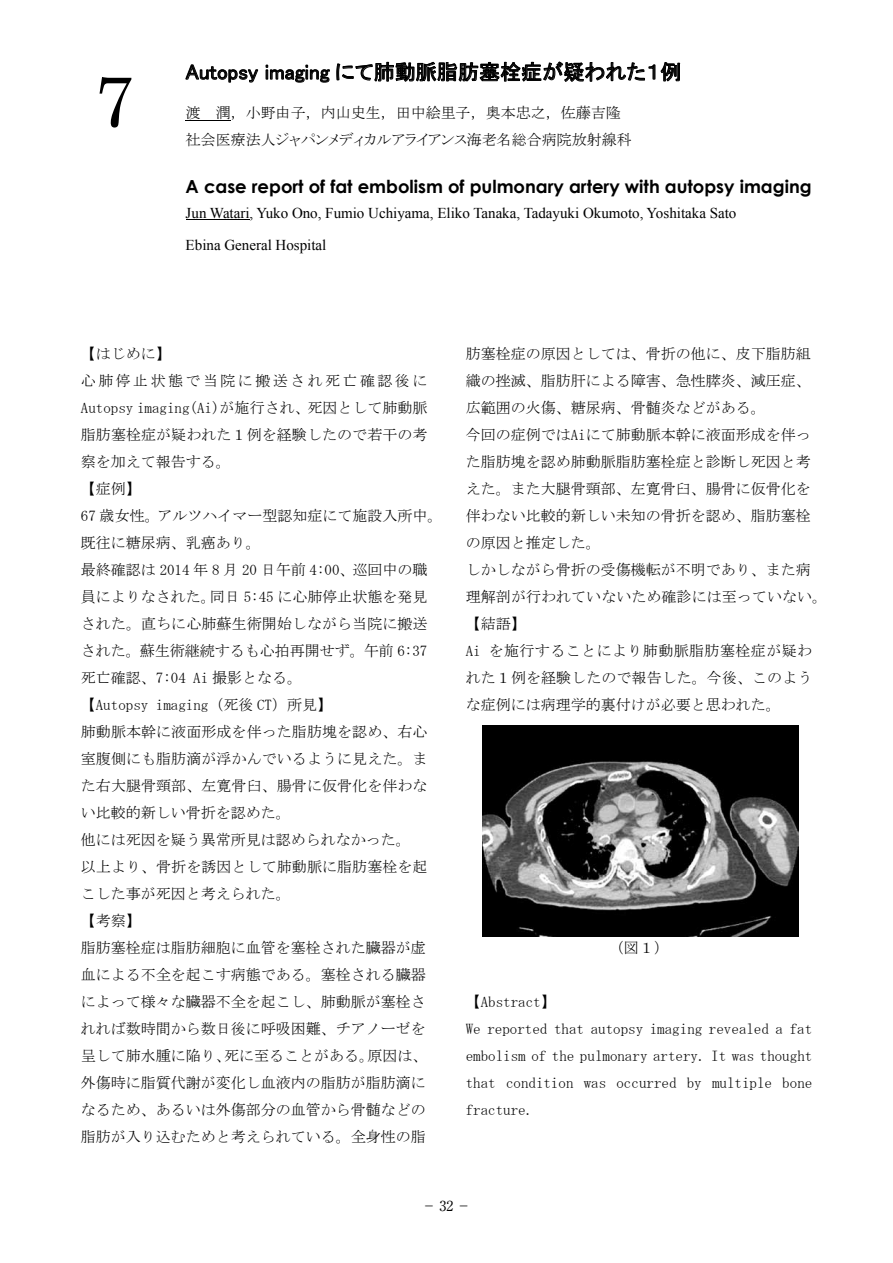
<style>
.page{position:relative;width:893px;height:1263px;background:#fff}
.page>*{position:absolute;margin:0;border:0;box-sizing:border-box;transform-origin:0 0}
.t1{font:72px "Century";color:#000}
.t2{font:21px "MS P Gothic";letter-spacing:.005em;color:#000}
.t3{font:700 18px "Century Gothic";color:#000}
.t4{font:15px/27px "MS Mincho";color:#000}
.t5{font:15px/32.4px "Times New Roman";color:#000}
.t6{font:15px "MS P Mincho";color:#000}
.t7{font:13.8px "Ryumin Pr 6";color:#000}
</style>
<div class="page">
<svg style="left:185px;top:65px;width:73px;height:18px"></svg>
<svg style="left:266px;top:65px;width:64px;height:18px"></svg>
<svg style="left:336px;top:61px;width:344px;height:21px"></svg>
<hr style="left:186px;top:120px;width:45px;height:1px;background:#000">
<hr style="left:186px;top:220px;width:64px;height:1px;background:#000">
<img style="left:482px;top:725px;width:317px;height:211px">
<h1 class="t1" style="left:94px;top:40px;width:42px">7</h1>
<h2 class="t2" style="left:186px;top:61px;width:497px">Autopsy imaging にて肺動脈脂肪塞栓症が疑われた１例</h2>
<p class="t4" style="left:186px;top:99px;width:437px">渡 潤，小野由子，内山史生，田中絵里子，奥本忠之，佐藤吉隆</p>
<p class="t6" style="left:186px;top:132px;width:448px">社会医療法人ジャパンメディカルアライアンス海老名総合病院放射線科</p>
<p class="t3" style="left:186px;top:173px;width:628px">A case report of fat embolism of pulmonary artery with autopsy imaging</p>
<p class="t5" style="left:186px;top:197px;width:552px">Jun Watari, Yuko Ono, Fumio Uchiyama, Eliko Tanaka, Tadayuki Okumoto, Yoshitaka Sato<br>Ebina General Hospital</p>
<p class="t4" style="left:81px;top:340px;width:363px">【はじめに】<br>心肺停止状態で当院に搬送され死亡確認後に<br>Autopsy imaging(Ai)が施行され、死因として肺動脈脂肪塞栓症が疑われた１例を経験したので若干の考察を加えて報告する。<br>【症例】<br>67 歳女性。アルツハイマー型認知症にて施設入所中。既往に糖尿病、乳癌あり。<br>最終確認は 2014 年 8 月 20 日午前 4:00、巡回中の職員によりなされた。同日 5:45 に心肺停止状態を発見された。直ちに心肺蘇生術開始しながら当院に搬送された。蘇生術継続するも心拍再開せず。午前 6:37死亡確認、7:04 Ai 撮影となる。<br>【Autopsy imaging（死後 CT）所見】<br>肺動脈本幹に液面形成を伴った脂肪塊を認め、右心室腹側にも脂肪滴が浮かんでいるように見えた。また右大腿骨頸部、左寛骨臼、腸骨に仮骨化を伴わない比較的新しい骨折を認めた。<br>他には死因を疑う異常所見は認められなかった。<br>以上より、骨折を誘因として肺動脈に脂肪塞栓を起こした事が死因と考えられた。<br>【考察】<br>脂肪塞栓症は脂肪細胞に血管を塞栓された臓器が虚血による不全を起こす病態である。塞栓される臓器によって様々な臓器不全を起こし、肺動脈が塞栓されれば数時間から数日後に呼吸困難、チアノーゼを呈して肺水腫に陥り、死に至ることがある。原因は、外傷時に脂質代謝が変化し血液内の脂肪が脂肪滴になるため、あるいは外傷部分の血管から骨髄などの脂肪が入り込むためと考えられている。全身性の脂</p>
<p class="t4" style="left:466px;top:340px;width:363px">肪塞栓症の原因としては、骨折の他に、皮下脂肪組織の挫滅、脂肪肝による障害、急性膵炎、減圧症、広範囲の火傷、糖尿病、骨髄炎などがある。<br>今回の症例ではAiにて肺動脈本幹に液面形成を伴った脂肪塊を認め肺動脈脂肪塞栓症と診断し死因と考えた。また大腿骨頸部、左寛骨臼、腸骨に仮骨化を伴わない比較的新しい未知の骨折を認め、脂肪塞栓の原因と推定した。<br>しかしながら骨折の受傷機転が不明であり、また病理解剖が行われていないため確診には至っていない。【結語】<br>Ai を施行することにより肺動脈脂肪塞栓症が疑われた１例を経験したので報告した。今後、このような症例には病理学的裏付けが必要と思われた。</p>
<p class="t4" style="left:609px;top:934px;width:62px">（図１）</p>
<p class="t4" style="left:466px;top:988px;width:348px">【Abstract】<br>We reported that autopsy imaging revealed a fat embolism of the pulmonary artery. It was thought that condition was occurred by multiple bone fracture.</p>
<p class="t7" style="left:422px;top:1195px;width:50px">－32－</p>
</div>
